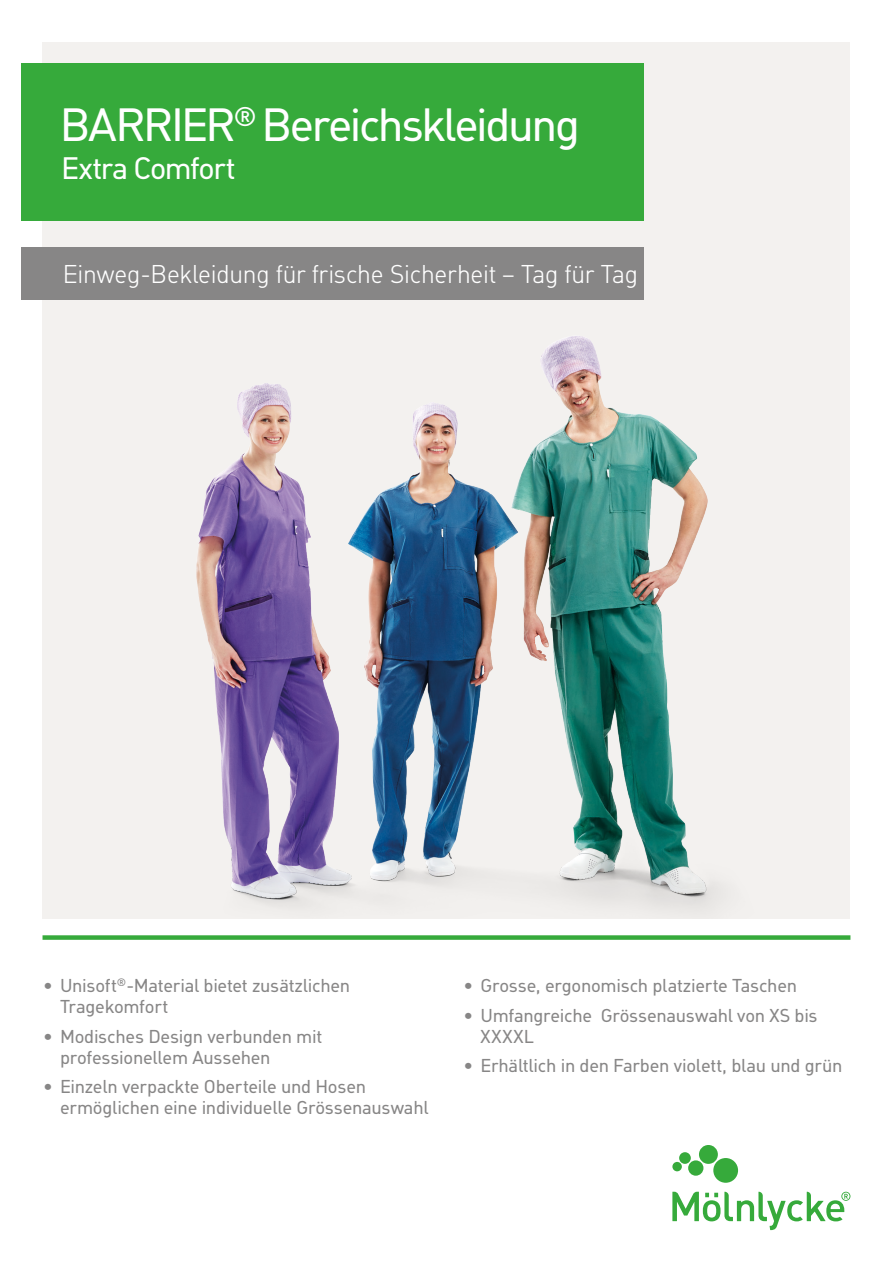
<style>
.page{position:relative;width:893px;height:1263px;background:#fff}
.page>*{position:absolute;margin:0;border:0;box-sizing:border-box;transform-origin:0 0}
.t1{font:45px "MHC Din";letter-spacing:-.055em;color:#fff}
.t2{font:30px "MHC Din";letter-spacing:-.04em;color:#fff}
.t3{font:300 24.9px "MHC Din";letter-spacing:-.005em;color:#fff}
.t4{font:18px/21px "MHC Din";letter-spacing:-.015em;color:#878686}
</style>
<div class="page">
<svg style="left:672px;top:1145px;width:178px;height:85px"></svg>
<div style="left:43px;top:43px;width:807px;height:875px;background:#eeece9"></div>
<img style="left:196px;top:335px;width:512px;height:569px">
<div style="left:43px;top:935px;width:807px;height:5px;background:#36aa3b"></div>
<div style="left:21px;top:64px;width:623px;height:157px;background:#36aa3b"></div>
<div style="left:21px;top:247px;width:623px;height:52px;background:#878686"></div>
<p class="t1" style="left:60px;top:98px;width:522px">BARRIER<sup>®</sup> Bereichskleidung</p>
<p class="t2" style="left:61px;top:150px;width:176px">Extra Comfort</p>
<p class="t3" style="left:63px;top:260px;width:577px">Einweg-Bekleidung für frische Sicherheit – Tag für Tag</p>
<p class="t4" style="left:60px;top:975px;width:292px;text-indent:-17px">• Unisoft<sup>®</sup>-Material bietet zusätzlichen<br>Tragekomfort</p>
<p class="t4" style="left:60px;top:1025px;width:264px;text-indent:-17px">• Modisches Design verbunden mit professionellem Aussehen</p>
<p class="t4" style="left:60px;top:1076px;width:370px;text-indent:-17px">• Einzeln verpackte Oberteile und Hosen ermöglichen eine individuelle Grössenauswahl</p>
<p class="t4" style="left:463px;top:975px;width:335px">• Grosse, ergonomisch platzierte Taschen</p>
<p class="t4" style="left:480px;top:1004px;width:339px;text-indent:-17px">• Umfangreiche Grössenauswahl von XS bis<br>XXXXL</p>
<p class="t4" style="left:463px;top:1055px;width:380px">• Erhältlich in den Farben violett, blau und grün</p>
</div>
